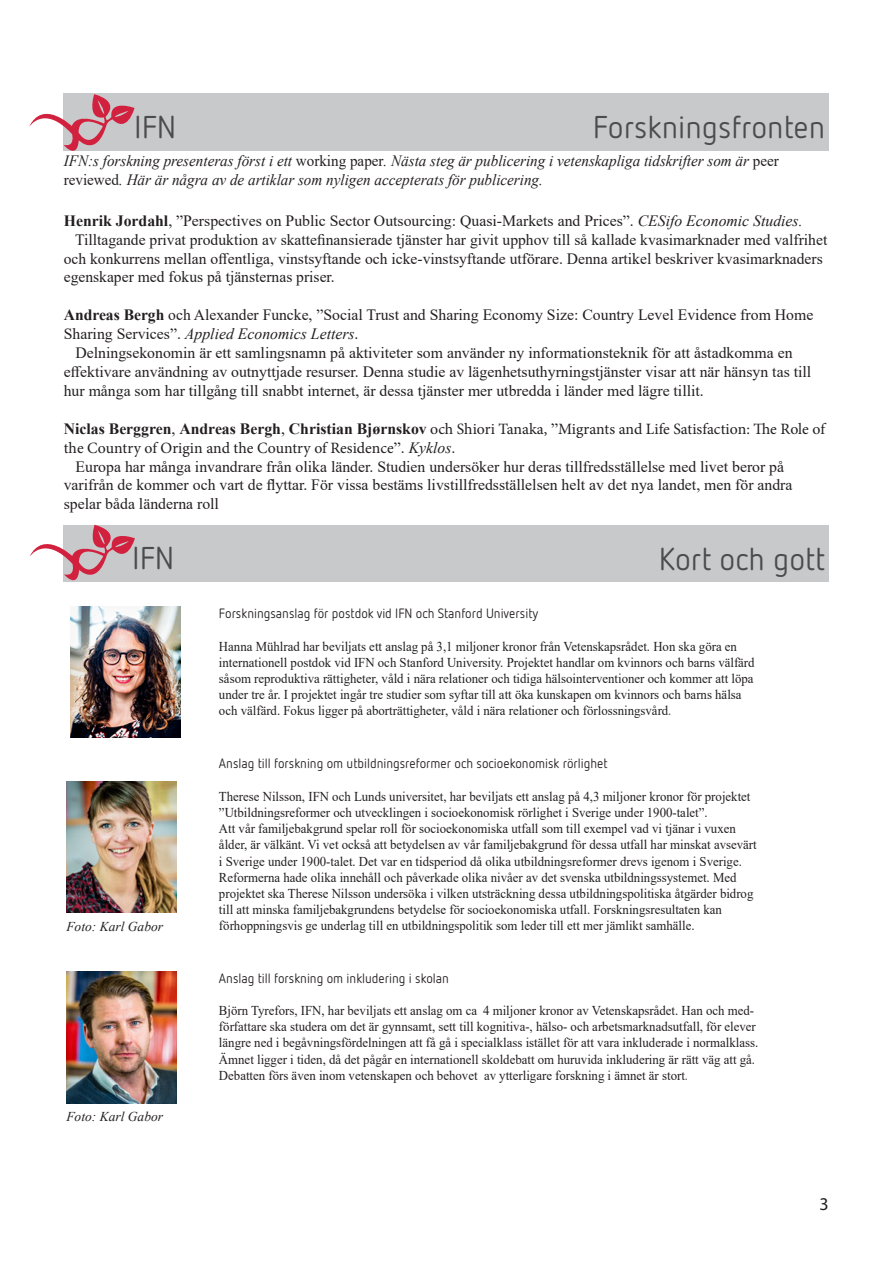
<style>
.page{position:relative;width:893px;height:1263px;background:#fff}
.page>*{position:absolute;margin:0;border:0;box-sizing:border-box;transform-origin:0 0}
.t1{font:31.5px "Netto OT";color:#4b4c4d}
.t2{font:18px "Myriad Pro";color:#231f20}
.t3{font:15.75px/18.9px "Times New Roman";color:#231f20}
.t4{font:italic 15.75px "Times New Roman";color:#231f20;scale:.96 1}
.t5{font:15.75px/18.9px "Minion Pro";color:#231f20}
.t6{font:13.5px/16.2px "Times New Roman";color:#231f20;scale:.95 1}
.t7{font:13.5px "Netto OT";color:#231f20;scale:.95 1}
.t8{font:italic 13.5px "Times New Roman";color:#231f20}
.s1{font-style:normal}
.s2{font-weight:700}
.s3{font-style:italic}
.s4{font-family:"Times New Roman";font-weight:700}
.s5{font-family:"Times New Roman"}
.s6{font-family:"Times New Roman";font-style:italic}
.s7{color:#4b4c4d}
</style>
<div class="page">
<div style="left:64px;top:94px;width:765px;height:57px;background:#c8c9cb"></div>
<svg style="left:29px;top:94px;width:106px;height:57px"></svg>
<div style="left:64px;top:526px;width:765px;height:56px;background:#c8c9cb"></div>
<svg style="left:30px;top:525px;width:105px;height:57px"></svg>
<img style="left:70px;top:606px;width:111px;height:132px">
<img style="left:66px;top:781px;width:111px;height:131px">
<img style="left:66px;top:972px;width:111px;height:131px">
<p class="t1" style="left:134px;top:108px;width:44px">IFN</p>
<p class="t1" style="left:593px;top:108px;width:234px">Forskningsfronten</p>
<p class="t4" style="left:64px;top:150px;width:746px">IFN:s forskning presenteras först i ett <span class="s1">working paper</span>. Nästa steg är publicering i vetenskapliga tidskrifter som är <span class="s1">peer</span></p>
<p class="t4" style="left:64px;top:168px;width:501px"><span class="s1">reviewed</span>. Här är några av de artiklar som nyligen accepterats för publicering.</p>
<p class="t3" style="left:64px;top:211px;width:740px"><span class="s2">Henrik Jordahl</span>, ”Perspectives on Public Sector Outsourcing: Quasi-Markets and Prices”. <span class="s3">CESifo Economic Studies.</span></p>
<p class="t3" style="left:64px;top:229px;width:765px;text-indent:11px">Tilltagande privat produktion av skattefinansierade tjänster har givit upphov till så kallade kvasimarknader med valfrihet och konkurrens mellan offentliga, vinstsyftande och icke-vinstsyftande utförare. Denna artikel beskriver kvasimarknaders egenskaper med fokus på tjänsternas priser.</p>
<p class="t3" style="left:64px;top:305px;width:751px"><span class="s2">Andreas Bergh</span> och Alexander Funcke, ”Social Trust and Sharing Economy Size: Country Level Evidence from Home<br>Sharing Services”. <span class="s3">Applied Economics Letters</span>.</p>
<p class="t3" style="left:76px;top:343px;width:718px">Delningsekonomin är ett samlingsnamn på aktiviteter som använder ny informationsteknik för att åstadkomma en</p>
<p class="t3" style="left:64px;top:362px;width:749px">effektivare användning av outnyttjade resurser. Denna studie av lägenhetsuthyrningstjänster visar att när hänsyn tas till hur många som har tillgång till snabbt internet, är dessa tjänster mer utbredda i länder med lägre tillit.</p>
<p class="t5" style="left:64px;top:419px;width:763px"><span class="s4">Niclas Berggren</span><span class="s5">,</span> <span class="s4">Andreas Bergh</span><span class="s5">,</span> <span class="s4">Christian Bjørnskov</span> och Shiori Tanaka, <span class="s5">”</span>Migrants and Life Satisfaction: The Role of the Country of Origin and the Country of Residence<span class="s5">”.</span> <span class="s6">Kyklos</span><span class="s5">.</span></p>
<p class="t3" style="left:76px;top:456px;width:710px">Europa har många invandrare från olika länder. Studien undersöker hur deras tillfredsställelse med livet beror på</p>
<p class="t3" style="left:64px;top:475px;width:730px">varifrån de kommer och vart de flyttar. För vissa bestäms livstillfredsställelsen helt av det nya landet, men för andra spelar båda länderna roll</p>
<p class="t1" style="left:132px;top:538px;width:44px">IFN</p>
<p class="t1" style="left:659px;top:540px;width:168px">Kort och gott</p>
<p class="t7" style="left:219px;top:605px;width:338px">Forskningsanslag för postdok vid IFN och Stanford University</p>
<p class="t6" style="left:219px;top:637px;width:565px">Hanna Mühlrad har beviljats ett anslag på 3,1 miljoner kronor från Vetenskapsrådet. Hon ska göra en internationell postdok vid IFN och Stanford University. Projektet handlar om kvinnors och barns välfärd såsom reproduktiva rättigheter, våld i nära relationer och tidiga hälsointerventioner och kommer att löpa under tre år. I projektet ingår tre studier som syftar till att öka kunskapen om kvinnors och barns hälsa och välfärd. Fokus ligger på aborträttigheter, våld i nära relationer och förlossningsvård<span class="s7">.</span></p>
<p class="t8" style="left:66px;top:917px;width:98px">Foto: Karl Gabor</p>
<p class="t8" style="left:66px;top:1107px;width:98px">Foto: Karl Gabor</p>
<p class="t7" style="left:219px;top:755px;width:411px">Anslag till forskning om utbildningsreformer och socioekonomisk rörlighet</p>
<p class="t6" style="left:219px;top:788px;width:561px">Therese Nilsson, IFN och Lunds universitet, har beviljats ett anslag på 4,3 miljoner kronor för projektet ”Utbildningsreformer och utvecklingen i socioekonomisk rörlighet i Sverige under 1900-talet”.</p>
<p class="t6" style="left:219px;top:820px;width:568px">Att vår familjebakgrund spelar roll för socioekonomiska utfall som till exempel vad vi tjänar i vuxen ålder, är välkänt. Vi vet också att betydelsen av vår familjebakgrund för dessa utfall har minskat avsevärt i Sverige under 1900-talet. Det var en tidsperiod då olika utbildningsreformer drevs igenom i Sverige.<br>Reformerna hade olika innehåll och påverkade olika nivåer av det svenska utbildningssystemet. Med projektet ska Therese Nilsson undersöka i vilken utsträckning dessa utbildningspolitiska åtgärder bidrog till att minska familjebakgrundens betydelse för socioekonomiska utfall. Forskningsresultaten kan förhoppningsvis ge underlag till en utbildningspolitik som leder till ett mer jämlikt samhälle.</p>
<p class="t7" style="left:219px;top:970px;width:244px">Anslag till forskning om inkludering i skolan</p>
<p class="t6" style="left:219px;top:1002px;width:569px">Björn Tyrefors, IFN, har beviljats ett anslag om ca 4 miljoner kronor av Vetenskapsrådet. Han och med&shy;författare ska studera om det är gynnsamt, sett till kognitiva-, hälso- och arbetsmarknadsutfall, för elever längre ned i begåvningsfördelningen att få gå i specialklass istället för att vara inkluderade i normalklass.<br>Ämnet ligger i tiden, då det pågår en internationell skoldebatt om huruvida inkludering är rätt väg att gå.</p>
<p class="t6" style="left:219px;top:1067px;width:495px">Debatten förs även inom vetenskapen och behovet av ytterligare forskning i ämnet är stort<span class="s7">.</span></p>
<p class="t2" style="left:819px;top:1192px;width:11px">3</p>
</div>
